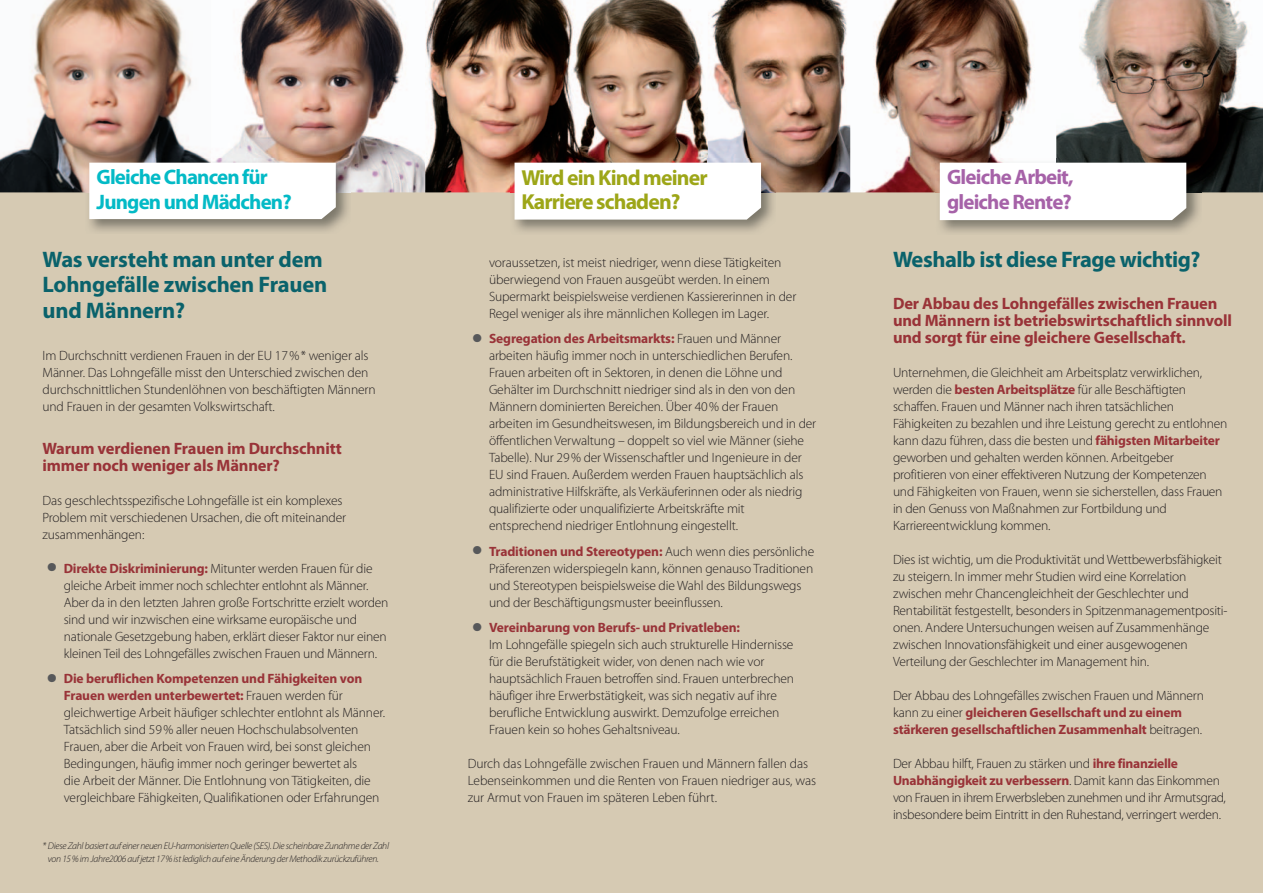
<style>
.page{position:relative;width:1263px;height:893px;background:#fff}
.page>*{position:absolute;margin:0;border:0;box-sizing:border-box;transform-origin:0 0}
.t1{font:700 22.5px/25.5px "Myriad Pro";letter-spacing:-.01em;color:#0a626b}
.t2{font:700 21.75px/23.9px "Myriad Pro";letter-spacing:-.04em;color:#9da618}
.t3{font:700 21px/24.3px "Myriad Pro";letter-spacing:-.04em;color:#03bac6}
.t4{font:700 21px/24.3px "Myriad Pro";letter-spacing:-.04em;color:#a662a8}
.t5{font:700 16.5px/17px "Myriad Pro";letter-spacing:-.01em;color:#993338}
.t6{font:300 13.5px/17px "Myriad Pro";letter-spacing:-.01em;color:#231f20}
.t7{font:700 13.5px/17px "Myriad Pro";letter-spacing:-.015em;color:#993338}
.t8{font:italic 300 9.75px/13.5px "Myriad Pro";letter-spacing:-.03em;color:#231f20;text-align:center}
.s1{font-weight:900;font-stretch:semi-expanded;font-size:27px;color:#57585a}
.s2{font-weight:700;color:#993338}
.s3{font-weight:300;color:#231f20}
</style>
<div class="page">
<div style="left:0;top:190px;width:1263px;height:703px;background:#d6cab3"></div>
<img style="left:0;top:0;width:211px;height:192px">
<img style="left:217px;top:0;width:491px;height:192px">
<img style="left:708px;top:0;width:324px;height:192px">
<img style="left:85px;top:159px;width:266px;height:73px">
<div style="left:89px;top:163px;width:247px;height:56px;background:#fff"></div>
<img style="left:510px;top:159px;width:266px;height:73px">
<div style="left:514px;top:163px;width:247px;height:57px;background:#fff"></div>
<img style="left:1056px;top:0;width:207px;height:192px">
<img style="left:936px;top:159px;width:265px;height:74px">
<div style="left:940px;top:163px;width:246px;height:57px;background:#fff"></div>
<h3 class="t3" style="left:97px;top:167px;width:197px">Gleiche Chancen für<br>Jungen und Mädchen?</h3>
<h2 class="t2" style="left:521px;top:168px;width:188px">Wird ein Kind meiner<br>Karriere schaden?</h2>
<h1 class="t1" style="left:43px;top:248px;width:286px">Was versteht man unter dem<br>Lohngefälle zwischen Frauen und Männern?</h1>
<p class="t6" style="left:43px;top:349px;width:335px">Im Durchschnitt verdienen Frauen in der EU 17 % * weniger als Männer. Das Lohngefälle misst den Unterschied zwischen den durchschnittlichen Stundenlöhnen von beschäftigten Männern und Frauen in der gesamten Volkswirtschaft.</p>
<p class="t5" style="left:43px;top:441px;width:301px">Warum verdienen Frauen im Durchschnitt immer noch weniger als Männer?</p>
<p class="t6" style="left:43px;top:493px;width:305px">Das geschlechtsspezifische Lohngefälle ist ein komplexes<br>Problem mit verschiedenen Ursachen, die oft miteinander zusammenhängen:</p>
<p class="t6" style="left:64px;top:561px;width:326px;text-indent:-17px"><span class="s1">•</span> <span class="s2">Direkte Diskriminierung:</span> Mitunter werden Frauen für die gleiche Arbeit immer noch schlechter entlohnt als Männer.<br>Aber da in den letzten Jahren große Fortschritte erzielt worden sind und wir inzwischen eine wirksame europäische und nationale Gesetzgebung haben, erklärt dieser Faktor nur einen kleinen Teil des Lohngefälles zwischen Frauen und Männern.</p>
<p class="t6" style="left:64px;top:672px;width:323px;text-indent:-17px"><span class="s1">•</span> <span class="s2">Die beruflichen Kompetenzen und Fähigkeiten von Frauen werden unterbewertet:</span> Frauen werden für gleichwertige Arbeit häufiger schlechter entlohnt als Männer.<br>Tatsächlich sind 59 % aller neuen Hochschulabsolventen Frauen, aber die Arbeit von Frauen wird, bei sonst gleichen Bedingungen, häufig immer noch geringer bewertet als<br>die Arbeit der Männer. Die Entlohnung von Tätigkeiten, die vergleichbare Fähigkeiten, Qualifikationen oder Erfahrungen</p>
<p class="t8" style="left:43px;top:840px;width:348px">* Diese Zahl basiert auf einer neuen EU-harmonisierten Quelle (SES). Die scheinbare Zunahme der Zahl von 15 % im Jahre2006 auf jetzt 17 % ist lediglich auf eine Änderung der Methodik zurückzuführen.</p>
<p class="t6" style="left:489px;top:255px;width:309px">voraussetzen, ist meist niedriger, wenn diese Tätigkeiten überwiegend von Frauen ausgeübt werden. In einem Supermarkt beispielsweise verdienen Kassiererinnen in der Regel weniger als ihre männlichen Kollegen im Lager.</p>
<p class="t6" style="left:489px;top:332px;width:329px;text-indent:-17px"><span class="s1">•</span> <span class="s2">Segregation des Arbeitsmarkts:</span> Frauen und Männer arbeiten häufig immer noch in unterschiedlichen Berufen.<br>Frauen arbeiten oft in Sektoren, in denen die Löhne und Gehälter im Durchschnitt niedriger sind als in den von den Männern dominierten Bereichen. Über 40 % der Frauen arbeiten im Gesundheitswesen, im Bildungsbereich und in der öffentlichen Verwaltung – doppelt so viel wie Männer (siehe Tabelle). Nur 29 % der Wissenschaftler und Ingenieure in der EU sind Frauen. Außerdem werden Frauen hauptsächlich als administrative Hilfskräfte, als Verkäuferinnen oder als niedrig qualifizierte oder unqualifizierte Arbeitskräfte mit entsprechend niedriger Entlohnung eingestellt.</p>
<p class="t6" style="left:489px;top:544px;width:327px;text-indent:-17px"><span class="s1">•</span> <span class="s2">Traditionen und Stereotypen:</span> Auch wenn dies persönliche Präferenzen widerspiegeln kann, können genauso Traditionen und Stereotypen beispielsweise die Wahl des Bildungswegs und der Beschäftigungsmuster beeinflussen.</p>
<p class="t6" style="left:489px;top:621px;width:307px;text-indent:-17px"><span class="s1">•</span> <span class="s2">Vereinbarung von Berufs- und Privatleben:<br></span>Im Lohngefälle spiegeln sich auch strukturelle Hindernisse für die Berufstätigkeit wider, von denen nach wie vor hauptsächlich Frauen betroffen sind. Frauen unterbrechen häufiger ihre Erwerbstätigkeit, was sich negativ auf ihre berufliche Entwicklung auswirkt. Demzufolge erreichen Frauen kein so hohes Gehaltsniveau.</p>
<p class="t6" style="left:468px;top:757px;width:350px">Durch das Lohngefälle zwischen Frauen und Männern fallen das<br>Lebenseinkommen und die Renten von Frauen niedriger aus, was zur Armut von Frauen im späteren Leben führt.</p>
<h3 class="t4" style="left:947px;top:167px;width:128px">Gleiche Arbeit, gleiche Rente?</h3>
<h1 class="t1" style="left:893px;top:248px;width:309px">Weshalb ist diese Frage wichtig?</h1>
<p class="t5" style="left:893px;top:297px;width:341px">Der Abbau des Lohngefälles zwischen Frauen und Männern ist betriebswirtschaftlich sinnvoll und sorgt für eine gleichere Gesellschaft.</p>
<p class="t6" style="left:893px;top:366px;width:336px">Unternehmen, die Gleichheit am Arbeitsplatz verwirklichen, werden die <span class="s2">besten Arbeitsplätze</span> für alle Beschäftigten schaffen. Frauen und Männer nach ihren tatsächlichen Fähigkeiten zu bezahlen und ihre Leistung gerecht zu entlohnen kann dazu führen, dass die besten und <span class="s2">fähigsten Mitarbeiter </span>geworben und gehalten werden können. Arbeitgeber profitieren von einer effektiveren Nutzung der Kompetenzen und Fähigkeiten von Frauen, wenn sie sicherstellen, dass Frauen in den Genuss von Maßnahmen zur Fortbildung und Karriereentwicklung kommen.</p>
<p class="t6" style="left:893px;top:553px;width:336px">Dies ist wichtig, um die Produktivität und Wettbewerbsfähigkeit zu steigern. In immer mehr Studien wird eine Korrelation zwischen mehr Chancengleichheit der Geschlechter und Rentabilität festgestellt, besonders in Spitzenmanagementpositi&shy;onen. Andere Untersuchungen weisen auf Zusammenhänge zwischen Innovationsfähigkeit und einer ausgewogenen Verteilung der Geschlechter im Management hin.</p>
<p class="t7" style="left:893px;top:689px;width:312px"><span class="s3">Der Abbau des Lohngefälles zwischen Frauen und Männern kann zu einer</span> gleicheren Gesellschaft und zu einem stärkeren gesellschaftlichen Zusammenhalt <span class="s3">beitragen.</span></p>
<p class="t6" style="left:893px;top:757px;width:334px">Der Abbau hilft, Frauen zu stärken und <span class="s2">ihre finanzielle Unabhängigkeit zu verbessern</span>. Damit kann das Einkommen von Frauen in ihrem Erwerbsleben zunehmen und ihr Armutsgrad, insbesondere beim Eintritt in den Ruhestand, verringert werden.</p>
</div>
